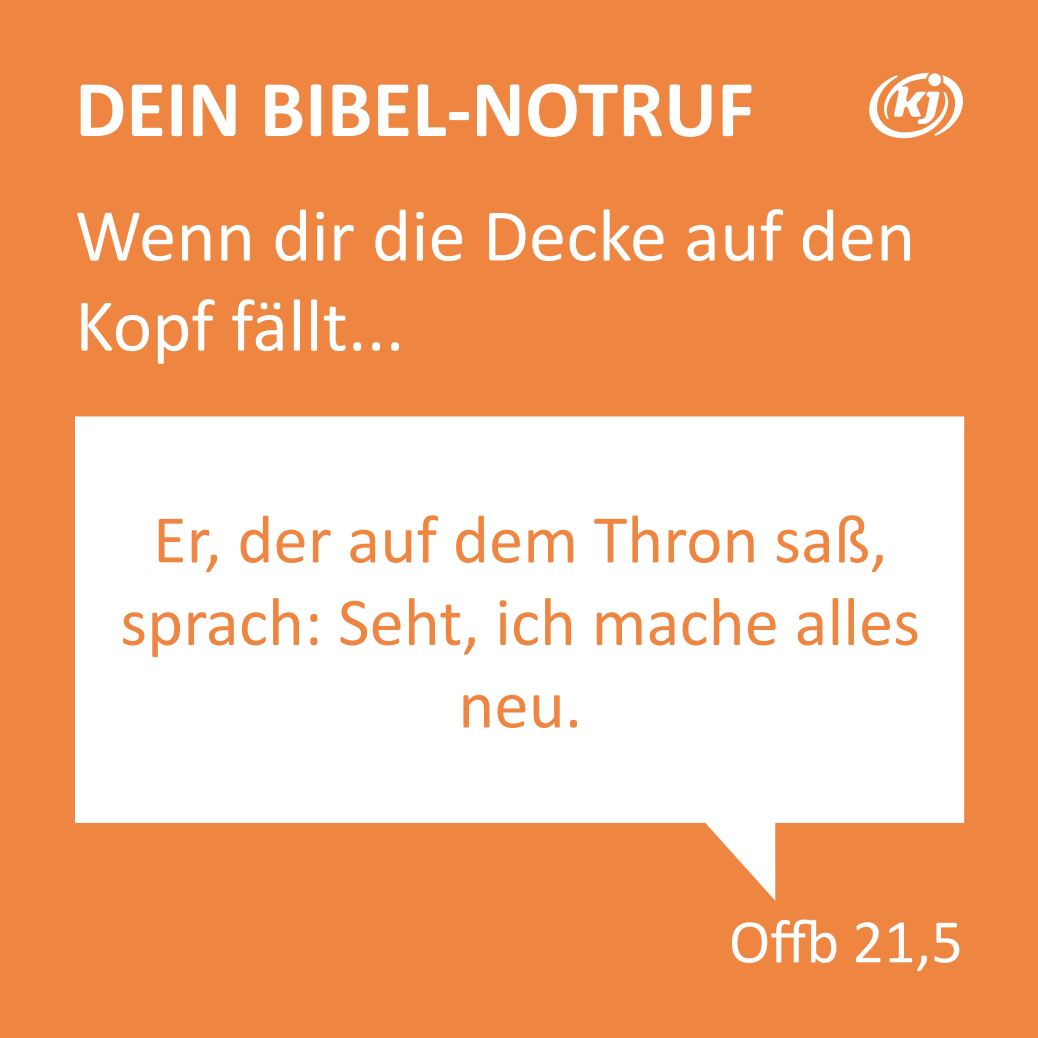
<style>
.page{position:relative;width:1038px;height:1038px;background:#ee8540}
.page>*{position:absolute;margin:0;border:0;box-sizing:border-box;transform-origin:0 0}
.t1{font:700 81.25px "Calibri";color:#fff}
.t2{font:75px/90px "Calibri";color:#fff}
.t3{font:68.75px/82.5px "Calibri";color:#ee8540;text-align:center}
.t4{font:62.5px "Calibri";color:#fff}
</style>
<div class="page">
<svg style="left:869px;top:73px;width:94px;height:66px"></svg>
<svg style="left:75px;top:416px;width:889px;height:485px"></svg>
<p class="t1" style="left:75px;top:52px;width:681px">DEIN BIBEL-NOTRUF</p>
<p class="t2" style="left:75px;top:189px;width:842px">Wenn dir die Decke auf den<br>Kopf fällt...</p>
<p class="t3" style="left:120px;top:496px;width:801px">Er, der auf dem Thron saß, sprach: Seht, ich mache alles neu.</p>
<p class="t4" style="left:729px;top:898px;width:235px">Offb 21,5</p>
</div>
